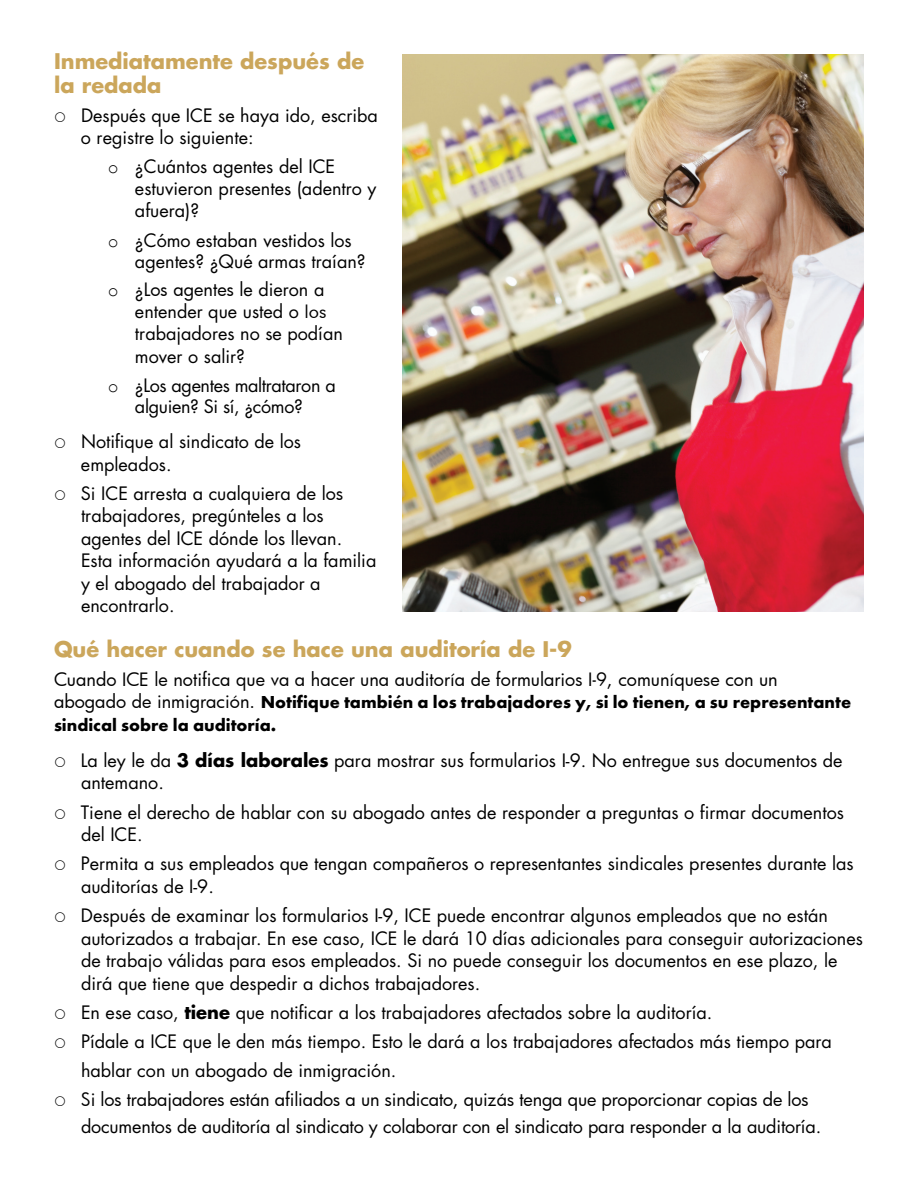
<style>
.page{position:relative;width:918px;height:1188px;background:#fff}
.page>*{position:absolute;margin:0;border:0;box-sizing:border-box;transform-origin:0 0}
.Subheaders{font:700 21px/24px "Futura";color:#cba65b}
.t1{font:18px/22.5px "Futura";color:#000}
.t2{font:18px/21.1px "Futura";letter-spacing:-.02em;color:#000;text-align:center}
.s1{font-family:"Courier New"}
.s2{font-family:"Futura BT"}
.s3{font-family:"Futura PT";font-weight:700}
.s4{font-weight:700}
</style>
<div class="page">
<img style="left:403px;top:54px;width:461px;height:557px">
<p class="Subheaders" style="left:54px;top:48px;width:312px">Inmediatamente después de la redada</p>
<p class="t1" style="left:81px;top:104px;width:299px">Después que ICE se haya ido, escriba</p>
<p class="t1" style="left:108px;top:123px;width:229px;line-height:28.5px;text-indent:-27px">o registre lo siguiente:<br><span class="s1">o</span> ¿Cuántos agentes del ICE</p>
<p class="t1" style="left:135px;top:177px;width:243px">estuvieron presentes (adentro y afuera)?</p>
<p class="t1" style="left:135px;top:229px;width:232px;line-height:21.1px;text-indent:-27px"><span class="s1">o</span> ¿Cómo estaban vestidos los agentes? ¿Qué armas traían?</p>
<p class="t1" style="left:135px;top:278px;width:209px;text-indent:-27px"><span class="s1">o</span> ¿Los agentes le dieron a entender que usted o <span class="s2">los </span>trabajadores no se podían mover o salir?</p>
<p class="t2" style="left:108px;top:375px;width:229px"><span class="s1">o</span> ¿Los agentes maltrataron a alguien? Si sí, ¿cómo?</p>
<p class="t1" style="left:81px;top:430px;width:222px">Notifique al sindicato de los empleados.</p>
<p class="t1" style="left:81px;top:482px;width:297px">Si ICE arresta a cualquiera de los trabajadores, pregúnteles a los agentes del ICE dónde los llevan.<br>Esta información ayudará a la familia y el abogado del trabajador a encontrarlo.</p>
<p class="Subheaders" style="left:54px;top:636px;width:519px">Qué hacer cuando se hace una auditoría de I-9</p>
<p class="t1" style="left:54px;top:667px;width:799px">Cuando ICE le notifica que va a hacer una auditoría de formularios I-9, comuníquese con un abogado de inmigración. <span class="s3">Notifique también a los trabajadores y, si lo tienen, a su representante sindical sobre la auditoría.</span></p>
<p class="t1" style="left:81px;top:749px;width:763px">La ley le da <span class="s4">3 días laborales</span> para mostrar sus formularios I-9. No entregue sus documentos de antemano.</p>
<p class="t1" style="left:81px;top:801px;width:765px">Tiene el derecho de hablar con su abogado antes de responder a preguntas o firmar documentos del ICE.</p>
<p class="t1" style="left:81px;top:852px;width:774px">Permita a sus empleados que tengan compañeros o representantes sindicales presentes durante las auditorías de I-9.</p>
<p class="t1" style="left:81px;top:904px;width:784px">Después de examinar los formularios I-9, ICE puede encontrar algunos empleados que no están autorizados a trabajar. En ese caso, ICE le dará 10 días adicionales para conseguir autorizaciones de trabajo válidas para esos empleados. Si no puede conseguir los documentos en ese plazo, le dirá que tiene que despedir a dichos trabajadores.</p>
<p class="t1" style="left:81px;top:998px;width:752px;line-height:29.1px">En ese caso, <span class="s4">tiene</span> que notificar a los trabajadores afectados sobre la auditoría.<br>Pídale a ICE que le den más tiempo. Esto le dará a los trabajadores afectados más tiempo para hablar con un abogado de inmigración.<br>Si los trabajadores están afiliados a un sindicato, quizás tenga que proporcionar copias de los</p>
<p class="t1" style="left:81px;top:1115px;width:742px">documentos de auditoría al sindicato y colaborar con el sindicato para responder a la auditoría.</p>
</div>
